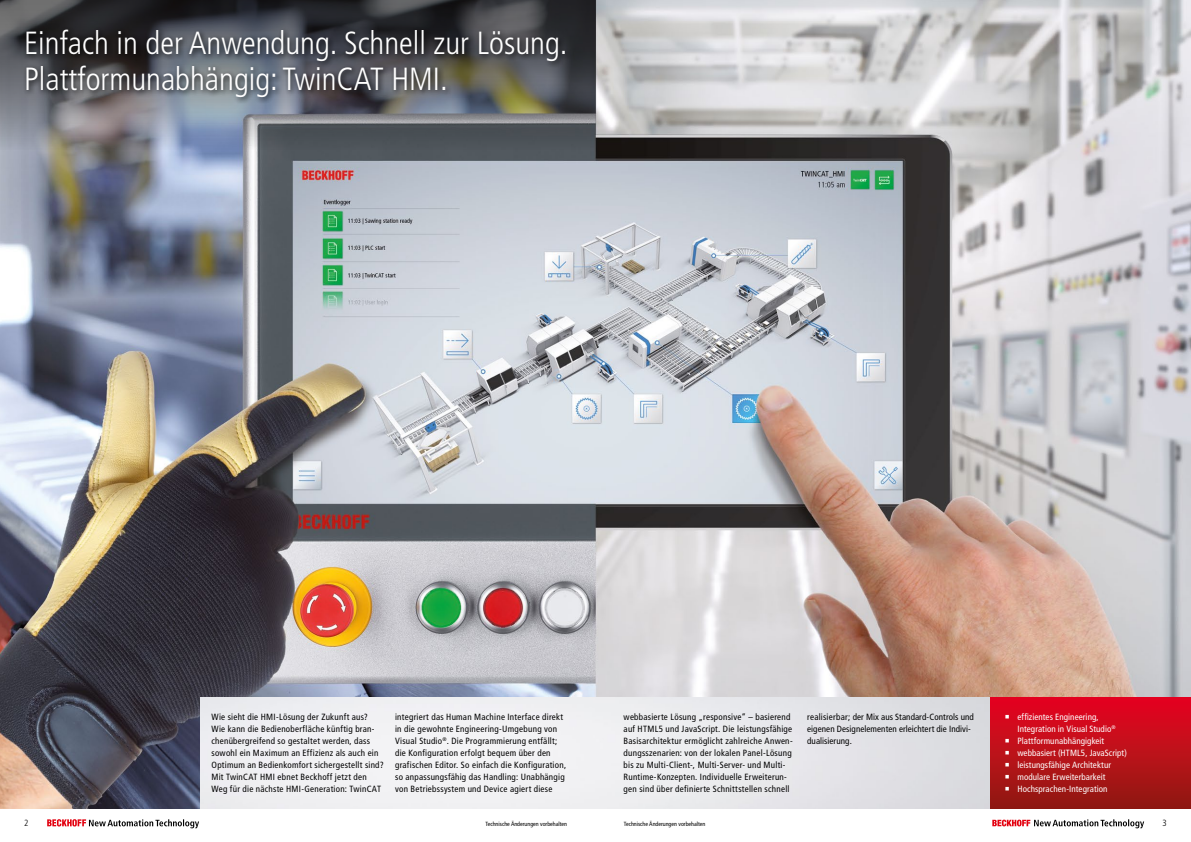
<style>
.page{position:relative;width:1191px;height:842px;background:#fff}
.page>*{position:absolute;margin:0;border:0;box-sizing:border-box;transform-origin:0 0}
.t1{font:300 condensed 32px/36px "Frutiger LT Pro";color:#fff}
.t2{font:condensed 9px/12px "Frutiger LT Pro";letter-spacing:.025em;color:#000}
.t3{font:condensed 9px/12px "Frutiger LT Pro";letter-spacing:.005em;color:#fff}
.t4{font:300 condensed 9px "Frutiger LT Pro";color:#000}
.t5{font:condensed 6px "Frutiger LT Pro";color:#000}
</style>
<div class="page">
<svg style="left:992px;top:819px;width:152px;height:9px"></svg>
<svg style="left:47px;top:819px;width:152px;height:9px"></svg>
<img style="left:0;top:0;width:1191px;height:808px">
<img style="left:200px;top:697px;width:790px;height:111px">
<div style="left:990px;top:697px;width:201px;height:111px;background:linear-gradient(to bottom,#e80321,#901b12)"></div>
<svg style="left:0;top:0;width:595px;height:150px;background:#5a5d64"></svg>
<div style="left:23px;top:26px;width:549px;height:78px;background:#000;opacity:.93"></div>
<svg style="left:1005px;top:715px;width:4px;height:3px"></svg>
<svg style="left:1005px;top:739px;width:4px;height:3px"></svg>
<svg style="left:1005px;top:751px;width:4px;height:3px"></svg>
<svg style="left:1005px;top:763px;width:4px;height:3px"></svg>
<svg style="left:1005px;top:775px;width:4px;height:3px"></svg>
<svg style="left:1005px;top:787px;width:4px;height:3px"></svg>
<h1 class="t1" style="left:24px;top:25px;width:545px">Einfach in der Anwendung. Schnell zur Lösung.<br>Plattformunabhängig: TwinCAT HMI.</h1>
<p class="t2" style="left:211px;top:711px;width:174px">Wie sieht die HMI-Lösung der Zukunft aus?<br>Wie kann die Bedienoberfläche künftig bran&shy;chenübergreifend so gestaltet werden, dass sowohl ein Maximum an Effizienz als auch ein Optimum an Bedienkomfort sichergestellt sind?<br>Mit TwinCAT HMI ebnet Beckhoff jetzt den Weg für die nächste HMI-Generation: TwinCAT</p>
<p class="t2" style="left:395px;top:711px;width:173px">integriert das Human Machine Interface direkt in die gewohnte Engineering-Umgebung von Visual Studio<sup>®</sup>. Die Programmierung entfällt; die Konfiguration erfolgt bequem über den grafischen Editor. So einfach die Konfiguration, so anpassungsfähig das Handling: Unabhängig von Betriebssystem und Device agiert diese</p>
<p class="t2" style="left:623px;top:711px;width:170px">webbasierte Lösung „responsive“ – basierend auf HTML5 und JavaScript. Die leistungsfähige Basisarchitektur ermöglicht zahlreiche Anwen&shy;dungsszenarien: von der lokalen Panel-Lösung bis zu Multi-Client-, Multi-Server- und Multi-Runtime-Konzepten. Individuelle Erweiterun&shy;gen sind über definierte Schnittstellen schnell</p>
<p class="t2" style="left:807px;top:711px;width:168px">realisierbar; der Mix aus Standard-Controls und eigenen Designelementen erleichtert die Indivi&shy;dualisierung.</p>
<p class="t3" style="left:1017px;top:711px;width:111px">effizientes Engineering,<br>Integration in Visual Studio<sup>®<br></sup>Plattformunabhängigkeit webbasiert (HTML5, JavaScript) leistungsfähige Architektur modulare Erweiterbarkeit<br>Hochsprachen-Integration</p>
<p class="t4" style="left:24px;top:818px;width:6px">2</p>
<p class="t5" style="left:485px;top:821px;width:83px">Technische Änderungen vorbehalten</p>
<p class="t5" style="left:624px;top:821px;width:83px">Technische Änderungen vorbehalten</p>
<p class="t4" style="left:1162px;top:818px;width:6px">3</p>
</div>
